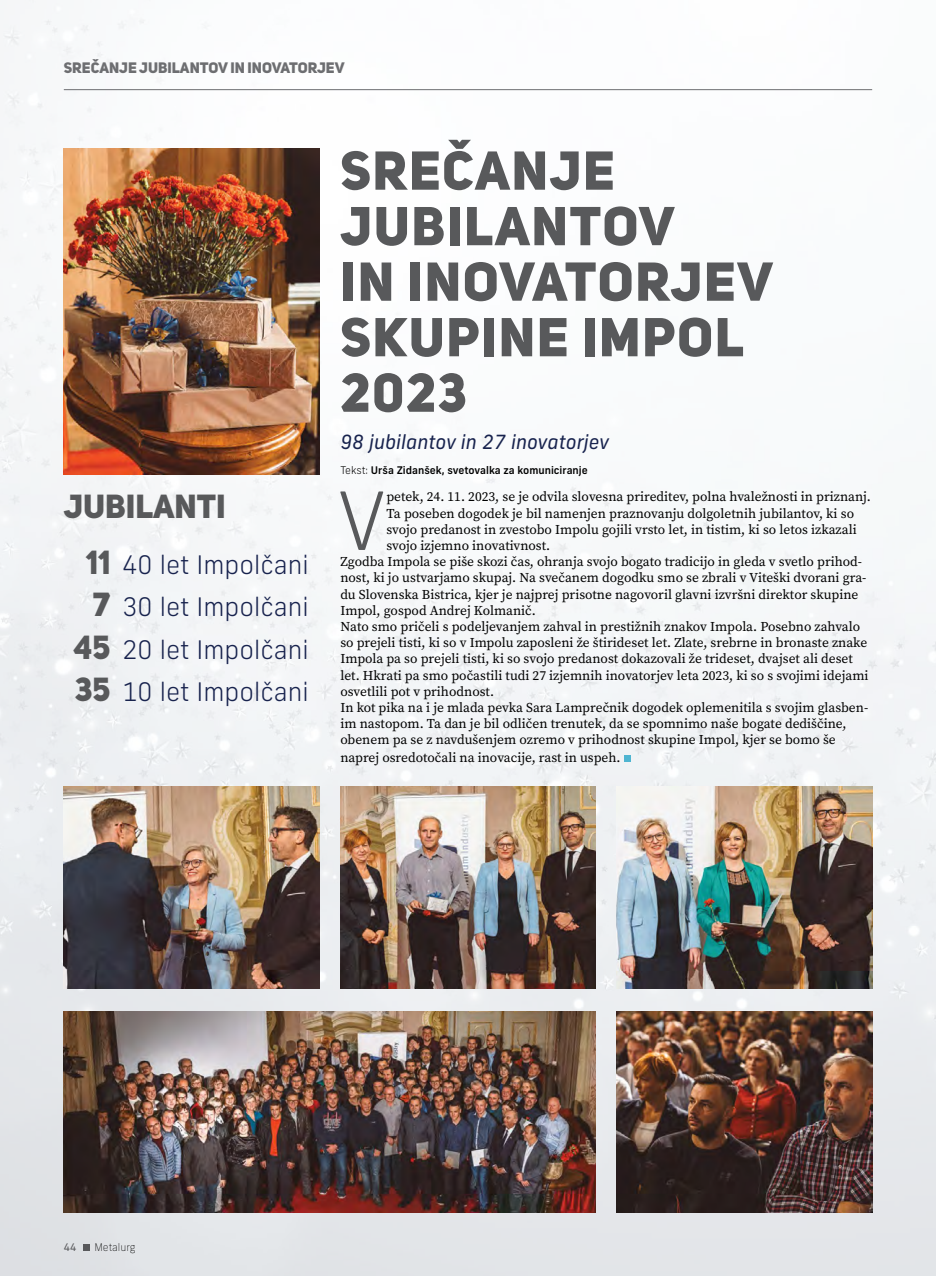
<style>
.page{position:relative;width:936px;height:1276px;background:#fff}
.page>*{position:absolute;margin:0;border:0;box-sizing:border-box;transform-origin:0 0}
.t1{font:300 79.95px "New Frank";color:#58595b}
.t2{font:54px/55.5px "Uni Sans Heavy CAPS";letter-spacing:.03em;color:#58595b}
.t3{font:33px "Uni Sans Heavy CAPS";color:#58595b}
.t4{font:300 25.5px/42.5px "New Frank";color:#18234e;text-align:right}
.t5{font:italic 19.5px "New Frank";color:#18234e}
.t6{font:15px "Uni Sans Heavy CAPS";color:#6d6e71}
.t7{font:13.5px "Source Serif Pro";color:#000}
.t8{font:500 10.5px "New Frank";color:#000}
.t9{font:100 10.5px "New Frank";color:#000}
.t10{font:10.5px "New Frank";color:#58595b}
.s1{font-family:"Uni Sans Heavy CAPS";font-weight:400;font-size:33px;color:#58595b}
.s2{font-weight:300}
</style>
<div class="page">
<img style="left:0;top:0;width:935px;height:1276px">
<div style="left:623px;top:755px;width:7px;height:7px;background:#4fb5d1"></div>
<img style="left:64px;top:149px;width:255px;height:325px">
<img style="left:64px;top:787px;width:255px;height:201px">
<img style="left:340px;top:787px;width:255px;height:201px">
<img style="left:617px;top:787px;width:255px;height:201px">
<img style="left:617px;top:1011px;width:255px;height:201px">
<img style="left:64px;top:1011px;width:531px;height:201px">
<hr style="left:64px;top:89px;width:808px;height:1px;background:#6d6e71">
<div style="left:83px;top:1243px;width:7px;height:7px;background:#58595b"></div>
<p class="t6" style="left:64px;top:58px;width:282px">SREČANJE JUBILANTOV IN INOVATORJEV</p>
<h2 class="t2" style="left:340px;top:142px;width:434px">SREČANJE<br>JUBILANTOV<br>IN INOVATORJEV<br>SKUPINE IMPOL<br>2023</h2>
<h3 class="t3" style="left:64px;top:485px;width:163px">JUBILANTI</h3>
<h3 class="t4" style="left:74px;top:543px;width:236px"><span class="s1">11</span> 40 let Impolčani<br><span class="s1">7</span> 30 let Impolčani<br><span class="s1">45</span> 20 let Impolčani<br><span class="s1">35</span> 10 let Impolčani</h3>
<h3 class="t5" style="left:340px;top:430px;width:270px">98 jubilantov in 27 inovatorjev</h3>
<p class="t8" style="left:340px;top:464px;width:249px"><span class="s2">Tekst:</span> Urša Zidanšek, svetovalka za komuniciranje</p>
<h1 class="t1" style="left:337px;top:473px;width:51px">V</h1>
<p class="t7" style="left:386px;top:488px;width:486px">petek, 24. 11. 2023, se je odvila slovesna prireditev, polna hvaležnosti in priznanj.</p>
<p class="t7" style="left:386px;top:504px;width:469px">Ta poseben dogodek je bil namenjen praznovanju dolgoletnih jubilantov, ki so</p>
<p class="t7" style="left:386px;top:520px;width:472px">svojo predanost in zvestobo Impolu gojili vrsto let, in tistim, ki so letos izkazali</p>
<p class="t7" style="left:386px;top:536px;width:165px">svojo izjemno inovativnost.</p>
<p class="t7" style="left:340px;top:552px;width:523px">Zgodba Impola se piše skozi čas, ohranja svojo bogato tradicijo in gleda v svetlo prihod-</p>
<p class="t7" style="left:340px;top:569px;width:527px">nost, ki jo ustvarjamo skupaj. Na svečanem dogodku smo se zbrali v Viteški dvorani gra-</p>
<p class="t7" style="left:340px;top:585px;width:519px">du Slovenska Bistrica, kjer je najprej prisotne nagovoril glavni izvršni direktor skupine</p>
<p class="t7" style="left:340px;top:601px;width:197px">Impol, gospod Andrej Kolmanič.</p>
<p class="t7" style="left:340px;top:617px;width:521px">Nato smo pričeli s podeljevanjem zahval in prestižnih znakov Impola. Posebno zahvalo</p>
<p class="t7" style="left:340px;top:633px;width:528px">so prejeli tisti, ki so v Impolu zaposleni že štirideset let. Zlate, srebrne in bronaste znake</p>
<p class="t7" style="left:340px;top:650px;width:514px">Impola pa so prejeli tisti, ki so svojo predanost dokazovali že trideset, dvajset ali deset</p>
<p class="t7" style="left:340px;top:666px;width:529px">let. Hkrati pa smo počastili tudi 27 izjemnih inovatorjev leta 2023, ki so s svojimi idejami</p>
<p class="t7" style="left:340px;top:682px;width:155px">osvetlili pot v prihodnost.</p>
<p class="t7" style="left:340px;top:698px;width:529px">In kot pika na i je mlada pevka Sara Lamprečnik dogodek oplemenitila s svojim glasben-</p>
<p class="t7" style="left:340px;top:714px;width:507px">im nastopom. Ta dan je bil odličen trenutek, da se spomnimo naše bogate dediščine,</p>
<p class="t7" style="left:340px;top:731px;width:497px">obenem pa se z navdušenjem ozremo v prihodnost skupine Impol, kjer se bomo še</p>
<p class="t7" style="left:340px;top:749px;width:281px">naprej osredotočali na inovacije, rast in uspeh.</p>
<p class="t10" style="left:64px;top:1240px;width:14px">44</p>
<p class="t9" style="left:94px;top:1240px;width:43px">Metalurg</p>
</div>
